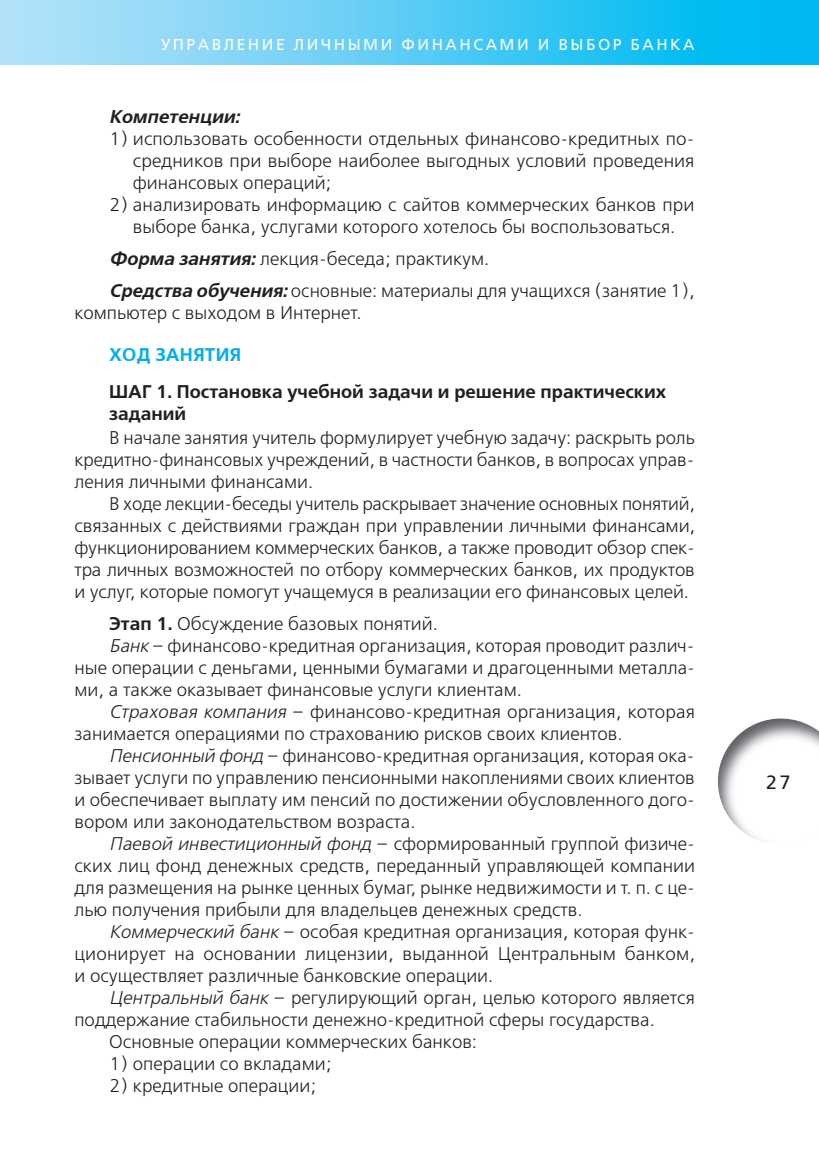
<style>
.page{position:relative;width:819px;height:1166px;background:#fff}
.page>*{position:absolute;margin:0;border:0;box-sizing:border-box;transform-origin:0 0}
.t1{font:19.25px "Free Set";color:#231f20}
.t2{font:300 18.38px/22.1px "Free Set";color:#231f20;text-align:justify}
.t3{font:600 18.38px/22.1px "Free Set";color:#231f20}
.t4{font:italic 600 18.38px "Free Set";color:#231f20}
.t5{font:600 18.38px "Free Set";letter-spacing:.01em;color:#00aeef}
.t6{font:15.75px "Free Set";letter-spacing:.16em;color:#fff}
.s1{font-weight:600;font-style:italic}
.s2{font-weight:600}
.s3{font-style:italic}
</style>
<div class="page">
<div style="left:0;top:0;width:819px;height:64px;background:linear-gradient(to right,#bee3f9,#00b6f0)"></div>
<img style="left:718px;top:718px;width:101px;height:123px">
<p class="t6" style="left:161px;top:38px;width:535px">УПРАВЛЕНИЕ ЛИЧНЫМИ ФИНАНСАМИ И ВЫБОР БАНКА</p>
<p class="t4" style="left:109px;top:110px;width:132px">Компетенции:</p>
<p class="t2" style="left:133px;top:129px;width:563px;text-indent:-24px">1) использовать особенности отдельных финансово-кредитных по&shy;средников при выборе наиболее выгодных условий проведения финансовых операций;</p>
<p class="t2" style="left:109px;top:195px;width:586px;text-align:center">2) анализировать информацию с сайтов коммерческих банков при выборе банка, услугами которого хотелось бы воспользоваться.</p>
<p class="t2" style="left:109px;top:244px;width:587px;line-height:31.8px"><span class="s1">Форма занятия:</span> лекция-беседа; практикум.<br><span class="s1">Средства обучения:</span> основные: материалы для учащихся (занятие 1),</p>
<p class="t2" style="left:74px;top:303px;width:289px">компьютер с выходом в Интернет.</p>
<p class="t5" style="left:109px;top:347px;width:133px">ХОД ЗАНЯТИЯ</p>
<p class="t3" style="left:109px;top:382px;width:558px">ШАГ 1. Постановка учебной задачи и решение практических заданий</p>
<p class="t2" style="left:74px;top:428px;width:621px;text-indent:35px">В начале занятия учитель формулирует учебную задачу: раскрыть роль кредитно-финансовых учреждений, в частности банков, в вопросах управ&shy;ления личными финансами.</p>
<p class="t2" style="left:74px;top:494px;width:622px;text-indent:35px">В ходе лекции-беседы учитель раскрывает значение основных понятий, связанных с действиями граждан при управлении личными финансами, функционированием коммерческих банков, а также проводит обзор спек&shy;тра личных возможностей по отбору коммерческих банков, их продуктов и услуг, которые помогут учащемуся в реализации его финансовых целей.</p>
<p class="t2" style="left:109px;top:614px;width:330px"><span class="s2">Этап 1.</span> Обсуждение базовых понятий.</p>
<p class="t2" style="left:109px;top:636px;width:586px"><span class="s3">Банк</span> – финансово-кредитная организация, которая проводит различ-</p>
<p class="t2" style="left:74px;top:658px;width:622px">ные операции с деньгами, ценными бумагами и драгоценными металла-</p>
<p class="t2" style="left:74px;top:680px;width:449px">ми, а также оказывает финансовые услуги клиентам.</p>
<p class="t2" style="left:109px;top:702px;width:587px"><span class="s3">Страховая компания</span> – финансово-кредитная организация, которая</p>
<p class="t2" style="left:74px;top:724px;width:549px">занимается операциями по страхованию рисков своих клиентов.</p>
<p class="t2" style="left:109px;top:746px;width:587px"><span class="s3">Пенсионный фонд</span> – финансово-кредитная организация, которая ока-</p>
<p class="t2" style="left:74px;top:768px;width:621px">зывает услуги по управлению пенсионными накоплениями своих клиентов</p>
<p class="t2" style="left:74px;top:790px;width:622px">и обеспечивает выплату им пенсий по достижении обусловленного дого-</p>
<p class="t2" style="left:74px;top:812px;width:342px">вором или законодательством возраста.</p>
<p class="t2" style="left:109px;top:834px;width:587px"><span class="s3">Паевой инвестиционный фонд</span> – сформированный группой физиче-</p>
<p class="t2" style="left:74px;top:856px;width:622px">ских лиц фонд денежных средств, переданный управляющей компании</p>
<p class="t2" style="left:74px;top:878px;width:622px">для размещения на рынке ценных бумаг, рынке недвижимости и т. п. с це-</p>
<p class="t2" style="left:74px;top:900px;width:509px">лью получения прибыли для владельцев денежных средств.</p>
<p class="t2" style="left:109px;top:921px;width:587px"><span class="s3">Коммерческий банк</span> – особая кредитная организация, которая функ-</p>
<p class="t2" style="left:74px;top:943px;width:622px">ционирует на основании лицензии, выданной Центральным банком,</p>
<p class="t2" style="left:74px;top:965px;width:420px">и осуществляет различные банковские операции.</p>
<p class="t2" style="left:109px;top:987px;width:587px"><span class="s3">Центральный банк</span> – регулирующий орган, целью которого является</p>
<p class="t2" style="left:74px;top:1009px;width:582px">поддержание стабильности денежно-кредитной сферы государства.</p>
<p class="t2" style="left:109px;top:1031px;width:369px">Основные операции коммерческих банков:</p>
<p class="t2" style="left:109px;top:1053px;width:224px">1) операции со вкладами;</p>
<p class="t2" style="left:109px;top:1075px;width:208px">2) кредитные операции;</p>
<p class="t1" style="left:766px;top:774px;width:26px">27</p>
</div>
